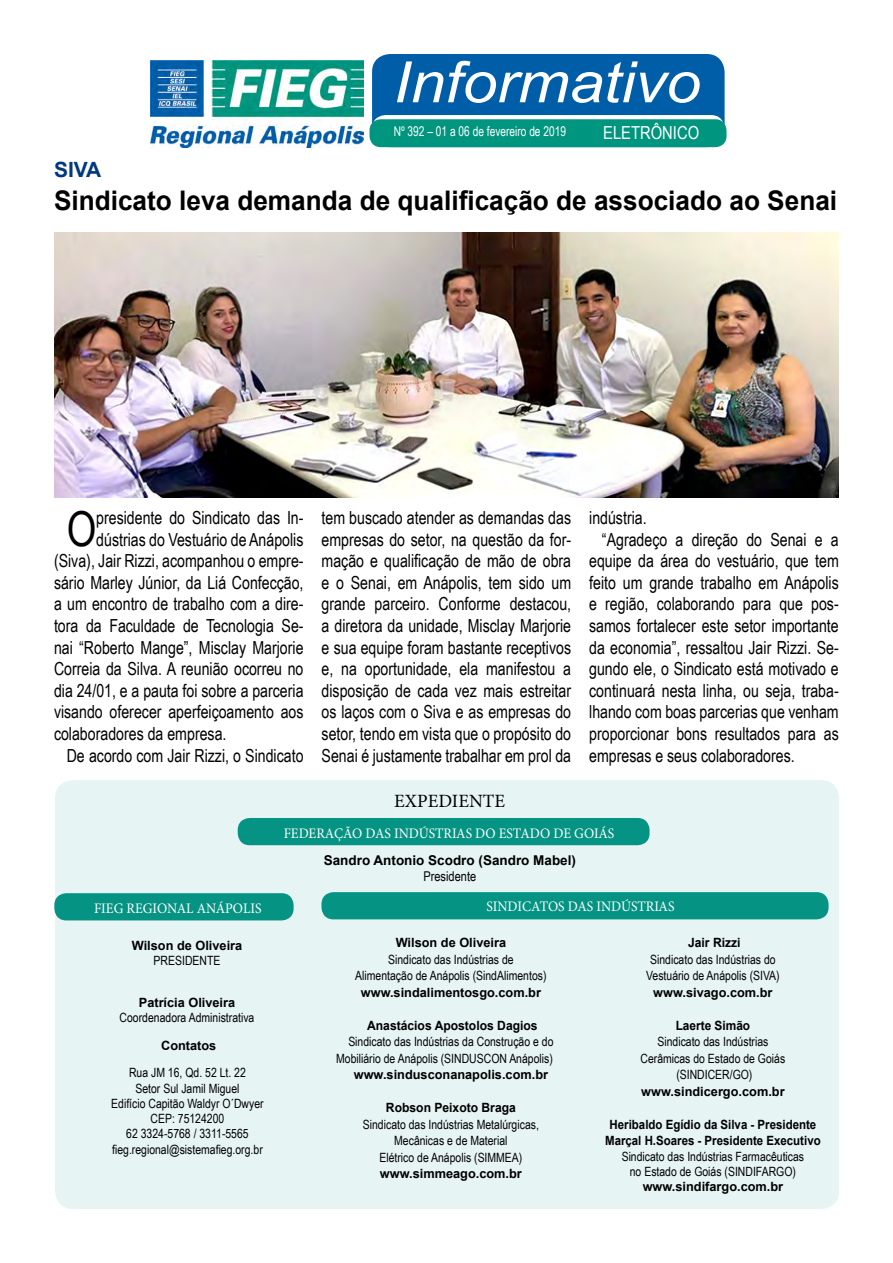
<style>
.page{position:relative;width:893px;height:1263px;background:#fff}
.page>*{position:absolute;margin:0;border:0;box-sizing:border-box;transform-origin:0 0}
.t1{font:italic 57px "Arial";color:#fff;scale:1.09 1}
.t2{font:48.15px "Arial Narrow";color:#000;scale:.96 1}
.t3{font:700 27px "Arial";color:#000}
.t4{font:700 21px "Arial";color:#003882}
.t5{font:18.75px "Minion Pro";color:#000}
.t6{font:18px/21.6px "Arial Narrow";color:#000;text-align:justify;scale:.96 1}
.t7{font:18px "Arial Narrow";color:#fff}
.t8{font:14.55px "Minion Pro";color:#fff;scale:.94 1}
.t9{font:700 13.5px "Arial";color:#000}
.t10{font:13.5px "Arial Narrow";color:#fff;scale:.92 1}
.t11{font:13.5px "Arial Narrow";color:#000}
.t12{font:12.75px/16.5px "Arial Narrow";color:#000;text-align:center}
.t13{font:700 12.75px "Arial";color:#000}
.t14{font:700 12.75px/16.5px "Arial";color:#000;text-align:center;scale:.9 1}
.t15{font:700 12.75px "Arial";color:#000;scale:.95 1}
.t16{font:700 12.75px "Arial";color:#000;scale:.93 1}
</style>
<div class="page">
<div style="left:55px;top:780px;width:784px;height:429px;background:#e6f4f3;border-radius:18px"></div>
<div style="left:238px;top:818px;width:412px;height:27px;background:#059383;border-radius:12px"></div>
<div style="left:54px;top:893px;width:240px;height:27px;background:#059383;border-radius:12px"></div>
<div style="left:321px;top:892px;width:507px;height:27px;background:#059383;border-radius:12px"></div>
<img style="left:54px;top:233px;width:785px;height:264px">
<div style="left:372px;top:54px;width:353px;height:93px;background:#005ea8;border-radius:18px"></div>
<div style="left:372px;top:115px;width:353px;height:32px;background:#fff;border-radius:13px"></div>
<img style="left:151px;top:61px;width:213px;height:86px">
<div style="left:372px;top:122px;width:352px;height:23px;background:#00957e;border-radius:9px"></div>
<div style="left:369px;top:119px;width:357px;height:28px;border:4px solid #00957e;border-radius:9px"></div>
<h1 class="t1" style="left:393px;top:45px;width:283px">Informativo</h1>
<p class="t10" style="left:394px;top:121px;width:189px">Nº 392 – 01 a 06 de fevereiro de 2019</p>
<p class="t7" style="left:603px;top:120px;width:97px">ELETRÔNICO</p>
<p class="t4" style="left:54px;top:155px;width:49px">SIVA</p>
<h3 class="t3" style="left:54px;top:181px;width:785px">Sindicato leva demanda de qualificação de associado ao Senai</h3>
<h2 class="t2" style="left:67px;top:493px;width:32px">O</h2>
<p class="t6" style="left:96px;top:506px;width:217px">presidente do Sindicato das In-</p>
<p class="t6" style="left:96px;top:528px;width:217px">dústrias do Vestuário de Anápolis</p>
<p class="t6" style="left:54px;top:549px;width:261px">(Siva), Jair Rizzi, acompanhou o empre-</p>
<p class="t6" style="left:54px;top:571px;width:261px">sário Marley Júnior, da Liá Confecção,</p>
<p class="t6" style="left:54px;top:592px;width:261px">a um encontro de trabalho com a dire-</p>
<p class="t6" style="left:54px;top:614px;width:261px">tora da Faculdade de Tecnologia Se-</p>
<p class="t6" style="left:54px;top:636px;width:261px">nai “Roberto Mange”, Misclay Marjorie</p>
<p class="t6" style="left:54px;top:657px;width:261px">Correia da Silva. A reunião ocorreu no</p>
<p class="t6" style="left:54px;top:679px;width:261px">dia 24/01, e a pauta foi sobre a parceria</p>
<p class="t6" style="left:54px;top:700px;width:261px">visando oferecer aperfeiçoamento aos</p>
<p class="t6" style="left:54px;top:722px;width:181px">colaboradores da empresa.</p>
<p class="t6" style="left:67px;top:744px;width:248px">De acordo com Jair Rizzi, o Sindicato</p>
<p class="t6" style="left:322px;top:506px;width:261px">tem buscado atender as demandas das empresas do setor, na questão da for&shy;mação e qualificação de mão de obra e o Senai, em Anápolis, tem sido um grande parceiro. Conforme destacou, a diretora da unidade, Misclay Marjorie e sua equipe foram bastante receptivos e, na oportunidade, ela manifestou a disposição de cada vez mais estreitar os laços com o Siva e as empresas do setor, tendo em vista que o propósito do Senai é justamente trabalhar em prol da</p>
<p class="t6" style="left:589px;top:506px;width:61px">indústria.</p>
<p class="t6" style="left:602px;top:528px;width:248px">“Agradeço a direção do Senai e a</p>
<p class="t6" style="left:589px;top:549px;width:261px">equipe da área do vestuário, que tem</p>
<p class="t6" style="left:589px;top:571px;width:261px">feito um grande trabalho em Anápolis</p>
<p class="t6" style="left:589px;top:592px;width:261px">e região, colaborando para que pos-</p>
<p class="t6" style="left:589px;top:614px;width:261px">samos fortalecer este setor importante</p>
<p class="t6" style="left:589px;top:636px;width:261px">da economia”, ressaltou Jair Rizzi. Se-</p>
<p class="t6" style="left:589px;top:657px;width:261px">gundo ele, o Sindicato está motivado e</p>
<p class="t6" style="left:589px;top:679px;width:261px">continuará nesta linha, ou seja, traba-</p>
<p class="t6" style="left:589px;top:700px;width:261px">lhando com boas parcerias que venham</p>
<p class="t6" style="left:589px;top:722px;width:261px">proporcionar bons resultados para as</p>
<p class="t6" style="left:589px;top:744px;width:216px">empresas e seus colaboradores.</p>
<p class="t5" style="left:394px;top:788px;width:112px">EXPEDIENTE</p>
<p class="t8" style="left:284px;top:823px;width:353px">FEDERAÇÃO DAS INDÚSTRIAS DO ESTADO DE GOIÁS</p>
<p class="t9" style="left:324px;top:850px;width:254px">Sandro Antonio Scodro (Sandro Mabel)</p>
<p class="t11" style="left:423px;top:866px;width:54px">Presidente</p>
<p class="t8" style="left:94px;top:898px;width:180px">FIEG REGIONAL ANÁPOLIS</p>
<p class="t8" style="left:486px;top:897px;width:202px">SINDICATOS DAS INDÚSTRIAS</p>
<p class="t13" style="left:132px;top:936px;width:112px">Wilson de Oliveira</p>
<p class="t12" style="left:154px;top:951px;width:68px">PRESIDENTE</p>
<p class="t13" style="left:139px;top:993px;width:98px">Patrícia Oliveira</p>
<p class="t12" style="left:120px;top:1009px;width:136px">Coordenadora Administrativa</p>
<p class="t13" style="left:161px;top:1037px;width:57px">Contatos</p>
<p class="t12" style="left:111px;top:1065px;width:154px;line-height:15.3px">Rua JM 16, Qd. 52 Lt. 22<br>Setor Sul Jamil Miguel<br>Edifício Capitão Waldyr O´Dwyer<br>CEP: 75124200<br>62 3324-5768 / 3311-5565 fieg.regional@sistemafieg.org.br</p>
<p class="t13" style="left:396px;top:934px;width:112px">Wilson de Oliveira</p>
<p class="t12" style="left:355px;top:950px;width:193px">Sindicato das Indústrias de<br>Alimentação de Anápolis (SindAlimentos)</p>
<p class="t13" style="left:361px;top:983px;width:182px">www.sindalimentosgo.com.br</p>
<p class="t15" style="left:367px;top:1016px;width:181px">Anastácios Apostolos Dagios</p>
<p class="t12" style="left:336px;top:1033px;width:219px;text-align:right">Sindicato das Indústrias da Construção e do<br>Mobiliário de Anápolis (SINDUSCON Anápolis)</p>
<p class="t13" style="left:354px;top:1066px;width:196px">www.sindusconanapolis.com.br</p>
<p class="t15" style="left:386px;top:1099px;width:138px">Robson Peixoto Braga</p>
<p class="t12" style="left:363px;top:1115px;width:178px">Sindicato das Indústrias Metalúrgicas,<br>Mecânicas e de Material<br>Elétrico de Anápolis (SIMMEA)</p>
<p class="t13" style="left:380px;top:1165px;width:143px">www.simmeago.com.br</p>
<p class="t15" style="left:688px;top:934px;width:57px">Jair Rizzi</p>
<p class="t12" style="left:646px;top:950px;width:135px">Sindicato das Indústrias do<br>Vestuário de Anápolis (SIVA)</p>
<p class="t13" style="left:653px;top:983px;width:121px">www.sivago.com.br</p>
<p class="t16" style="left:676px;top:1016px;width:82px">Laerte Simão</p>
<p class="t12" style="left:641px;top:1033px;width:146px">Sindicato das Indústrias<br>Cerâmicas do Estado de Goiás (SINDICER/GO)</p>
<p class="t13" style="left:641px;top:1082px;width:145px">www.sindicergo.com.br</p>
<p class="t14" style="left:605px;top:1116px;width:241px">Heribaldo Egídio da Silva - Presidente<br>Marçal H.Soares - Presidente Executivo</p>
<p class="t12" style="left:622px;top:1148px;width:184px;line-height:15.3px">Sindicato das Indústrias Farmacêuticas no Estado de Goiás (SINDIFARGO)</p>
<p class="t13" style="left:643px;top:1178px;width:142px">www.sindifargo.com.br</p>
</div>
